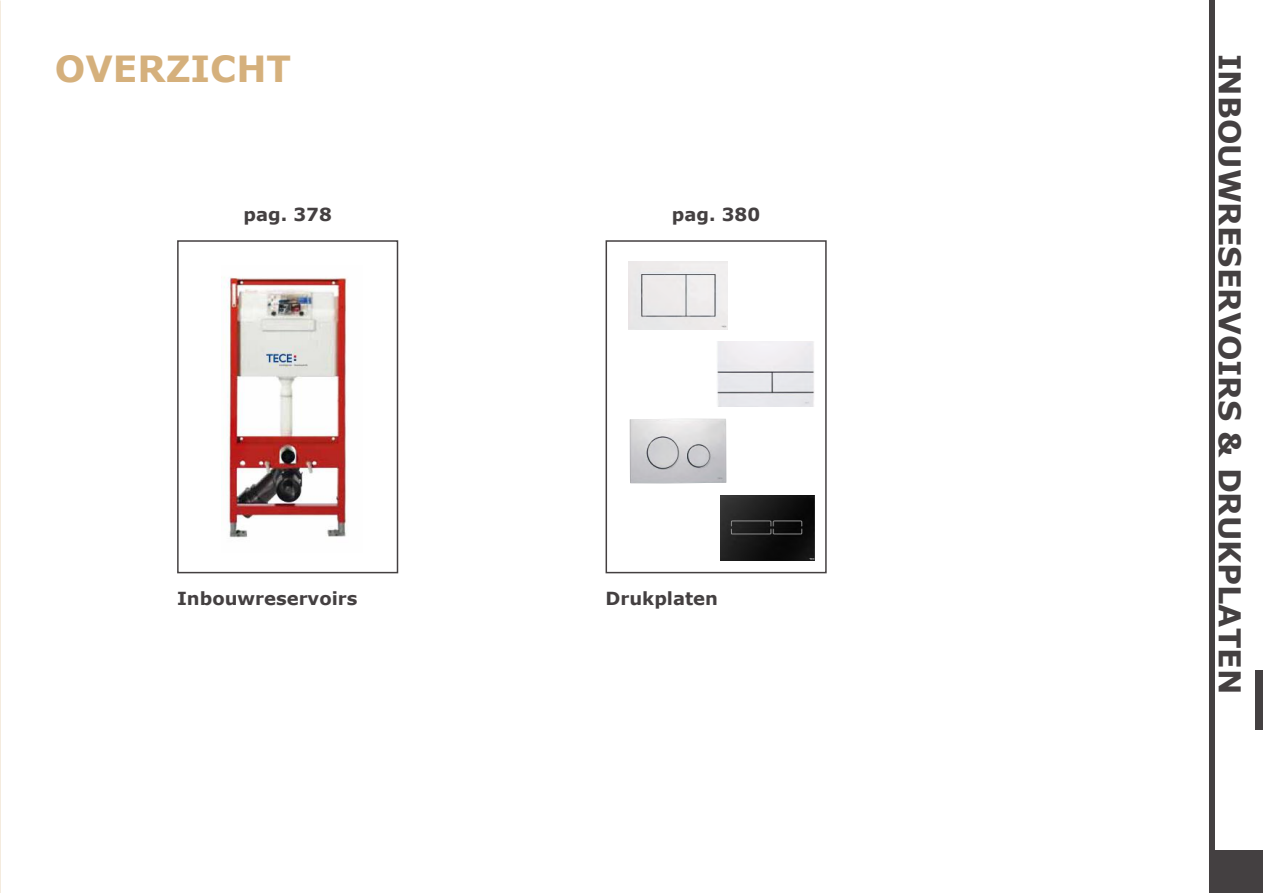
<style>
.page{position:relative;width:1263px;height:893px;background:#fff}
.page>*{position:absolute;margin:0;border:0;box-sizing:border-box;transform-origin:0 0}
.t1{font:700 36px "Verdana";color:#d5b07c}
.t2{font:700 30px "Verdana";color:#444041}
.t3{font:700 18px "Verdana";color:#444041}
</style>
<div class="page">
<div style="left:1255px;top:671px;width:8px;height:59px;background:#444041"></div>
<div style="left:1212px;top:850px;width:51px;height:43px;background:#444041"></div>
<div style="left:1209px;top:0;width:6px;height:893px;background:#444041"></div>
<img style="left:221px;top:277px;width:126px;height:261px">
<img style="left:629px;top:261px;width:98px;height:68px">
<img style="left:717px;top:342px;width:97px;height:65px">
<img style="left:629px;top:419px;width:97px;height:64px">
<div style="left:605px;top:240px;width:222px;height:333px;border:2px solid #444041"></div>
<div style="left:177px;top:240px;width:221px;height:333px;border:2px solid #444041"></div>
<img style="left:720px;top:495px;width:94px;height:66px">
<h1 class="t1" style="left:55px;top:43px;width:238px">OVERZICHT</h1>
<p class="t3" style="left:244px;top:201px;width:90px">pag. 378</p>
<p class="t3" style="left:672px;top:201px;width:90px">pag. 380</p>
<p class="t3" style="left:177px;top:585px;width:182px">Inbouwreservoirs</p>
<p class="t3" style="left:605px;top:585px;width:114px">Drukplaten</p>
<h2 class="t2" style="left:1251px;top:54px;width:642px;rotate:90deg">INBOUWRESERVOIRS &amp; DRUKPLATEN</h2>
</div>
